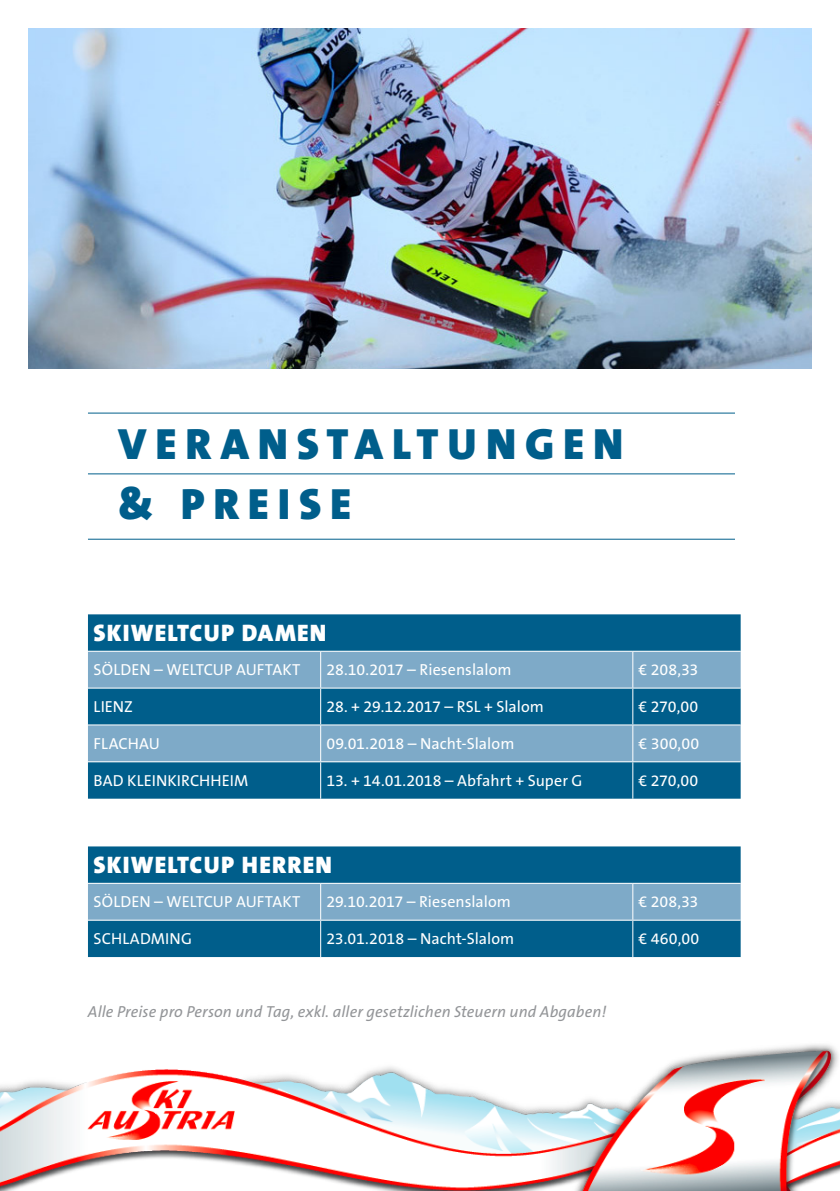
<style>
.page{position:relative;width:840px;height:1191px;background:#fff}
.page>*{position:absolute;margin:0;border:0;box-sizing:border-box;transform-origin:0 0}
.t1{font:900 44px/60px "The Sans B9";letter-spacing:.2em;color:#005e8b}
.t2{font:900 24px "The Sans B9";letter-spacing:.05em;color:#fff}
.t3{font:16px "The Sans B5 Plain";color:#fff}
.t4{font:italic 16px "The Sans B5 Plain";letter-spacing:.005em;color:#939598}
</style>
<div class="page">
<img style="left:28px;top:28px;width:783px;height:341px">
<hr style="left:88px;top:412px;width:646px;height:1px;background:#005e8b">
<hr style="left:88px;top:473px;width:646px;height:1px;background:#005e8b">
<hr style="left:88px;top:539px;width:646px;height:1px;background:#005e8b">
<div style="left:88px;top:614px;width:652px;height:184px;background:#005e8b"></div>
<svg style="left:88px;top:651px;width:652px;height:110px;background:#5792b5"></svg>
<hr style="left:88px;top:650px;width:232px;height:1px;background:#fff">
<hr style="left:320px;top:650px;width:312px;height:1px;background:#fff">
<hr style="left:320px;top:651px;width:1px;height:36px;background:#fff">
<hr style="left:632px;top:650px;width:108px;height:1px;background:#fff">
<hr style="left:632px;top:651px;width:1px;height:36px;background:#fff">
<hr style="left:88px;top:687px;width:232px;height:1px;background:#fff">
<hr style="left:320px;top:687px;width:312px;height:1px;background:#fff">
<hr style="left:320px;top:688px;width:1px;height:36px;background:#fff">
<hr style="left:632px;top:687px;width:108px;height:1px;background:#fff">
<hr style="left:632px;top:688px;width:1px;height:36px;background:#fff">
<hr style="left:88px;top:724px;width:232px;height:1px;background:#fff">
<hr style="left:320px;top:724px;width:312px;height:1px;background:#fff">
<hr style="left:320px;top:725px;width:1px;height:36px;background:#fff">
<hr style="left:632px;top:724px;width:108px;height:1px;background:#fff">
<hr style="left:632px;top:725px;width:1px;height:36px;background:#fff">
<hr style="left:88px;top:761px;width:232px;height:1px;background:#fff">
<hr style="left:320px;top:761px;width:312px;height:1px;background:#fff">
<hr style="left:320px;top:762px;width:1px;height:36px;background:#fff">
<hr style="left:632px;top:761px;width:108px;height:1px;background:#fff">
<hr style="left:632px;top:762px;width:1px;height:36px;background:#fff">
<div style="left:88px;top:846px;width:652px;height:111px;background:#005e8b"></div>
<div style="left:88px;top:883px;width:652px;height:36px;background:#7eaac8"></div>
<hr style="left:88px;top:882px;width:232px;height:1px;background:#fff">
<hr style="left:320px;top:882px;width:312px;height:1px;background:#fff">
<hr style="left:320px;top:883px;width:1px;height:36px;background:#fff">
<hr style="left:632px;top:882px;width:108px;height:1px;background:#fff">
<hr style="left:632px;top:883px;width:1px;height:36px;background:#fff">
<hr style="left:88px;top:919px;width:232px;height:1px;background:#fff">
<hr style="left:320px;top:919px;width:312px;height:1px;background:#fff">
<hr style="left:320px;top:920px;width:1px;height:37px;background:#fff">
<hr style="left:632px;top:919px;width:108px;height:1px;background:#fff">
<hr style="left:632px;top:920px;width:1px;height:37px;background:#fff">
<img style="left:0;top:1044px;width:839px;height:147px">
<h1 class="t1" style="left:118px;top:416px;width:506px">VERANSTALTUNGEN &amp; PREISE</h1>
<h2 class="t2" style="left:94px;top:620px;width:234px">SKIWELTCUP DAMEN</h2>
<p class="t3" style="left:94px;top:661px;width:208px">SÖLDEN – WELTCUP AUFTAKT</p>
<p class="t3" style="left:326px;top:661px;width:187px">28.10.2017 – Riesenslalom</p>
<p class="t3" style="left:638px;top:661px;width:61px">€ 208,33</p>
<p class="t3" style="left:94px;top:698px;width:41px">LIENZ</p>
<p class="t3" style="left:326px;top:698px;width:219px">28. + 29.12.2017 – RSL + Slalom</p>
<p class="t3" style="left:638px;top:698px;width:61px">€ 270,00</p>
<p class="t3" style="left:94px;top:735px;width:68px">FLACHAU</p>
<p class="t3" style="left:326px;top:735px;width:189px">09.01.2018 – Nacht-Slalom</p>
<p class="t3" style="left:638px;top:735px;width:62px">€ 300,00</p>
<p class="t3" style="left:94px;top:772px;width:156px">BAD KLEINKIRCHHEIM</p>
<p class="t3" style="left:326px;top:772px;width:257px">13. + 14.01.2018 – Abfahrt + Super G</p>
<p class="t3" style="left:638px;top:772px;width:61px">€ 270,00</p>
<h2 class="t2" style="left:94px;top:852px;width:240px">SKIWELTCUP HERREN</h2>
<p class="t3" style="left:94px;top:893px;width:208px">SÖLDEN – WELTCUP AUFTAKT</p>
<p class="t3" style="left:326px;top:893px;width:186px">29.10.2017 – Riesenslalom</p>
<p class="t3" style="left:638px;top:893px;width:61px">€ 208,33</p>
<p class="t3" style="left:94px;top:930px;width:100px">SCHLADMING</p>
<p class="t3" style="left:326px;top:930px;width:189px">23.01.2018 – Nacht-Slalom</p>
<p class="t3" style="left:638px;top:930px;width:62px">€ 460,00</p>
<p class="t4" style="left:88px;top:1003px;width:519px">Alle Preise pro Person und Tag, exkl. aller gesetzlichen Steuern und Abgaben!</p>
</div>
